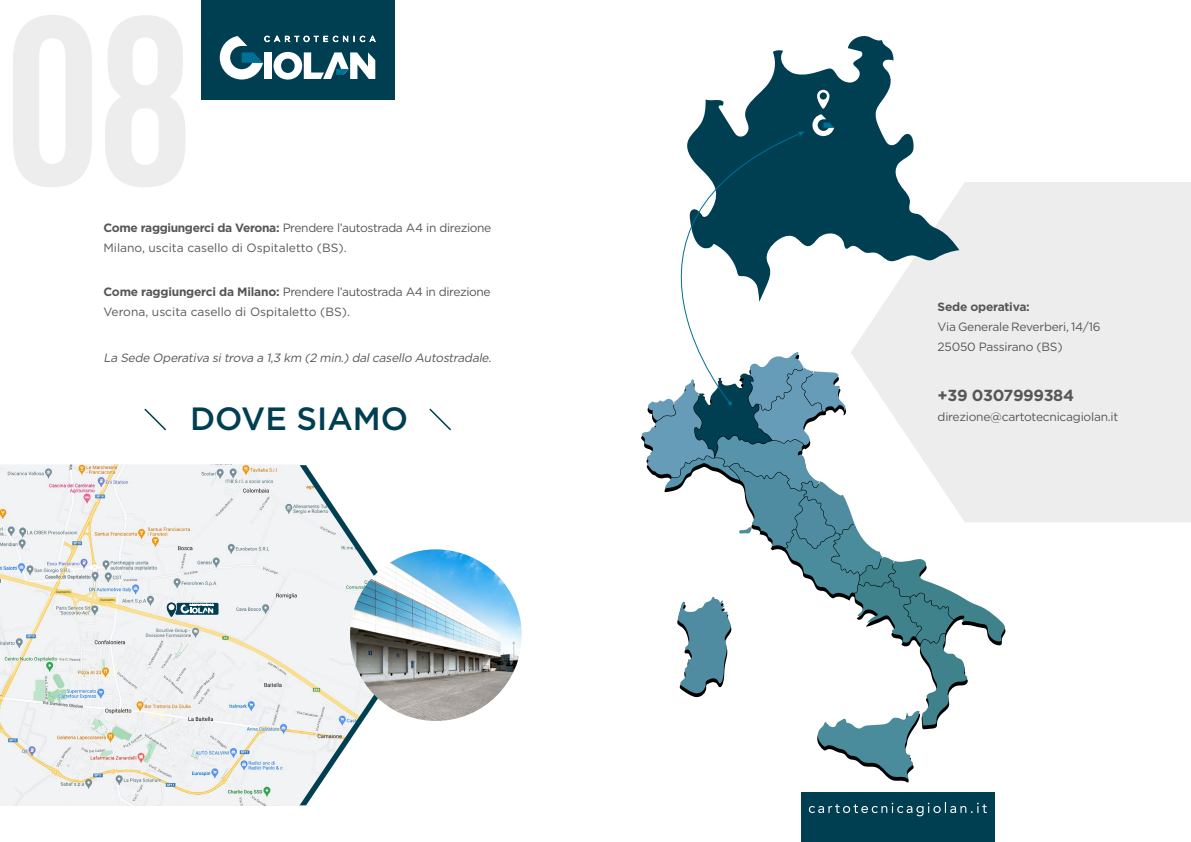
<style>
.page{position:relative;width:1191px;height:842px;background:#fff}
.page>*{position:absolute;margin:0;border:0;box-sizing:border-box;transform-origin:0 0}
.t1{font:500 32.2px "Gotham";color:#003e52}
.t2{font:700 16px "Gotham";letter-spacing:-.025em;color:#575756}
.t3{font:12px/20px "Gotham";letter-spacing:-.02em;color:#575756}
.t4{font:italic 12px "Gotham";color:#575756}
.t5{font:700 12px "Gotham";letter-spacing:-.02em;color:#575756}
.s1{font-weight:700}
</style>
<div class="page">
<div style="left:851px;top:182px;width:340px;height:340px;background:#ededed"></div>
<div style="left:801px;top:793px;width:193px;height:49px;background:#003e52"></div>
<svg style="left:809px;top:802px;width:177px;height:14px"></svg>
<div style="left:201px;top:0;width:193px;height:99px;background:#003e52"></div>
<svg style="left:220px;top:36px;width:155px;height:44px"></svg>
<svg style="left:429px;top:408px;width:22px;height:23px"></svg>
<svg style="left:144px;top:408px;width:22px;height:23px"></svg>
<svg style="left:694px;top:36px;width:265px;height:266px"></svg>
<svg style="left:812px;top:90px;width:22px;height:46px"></svg>
<svg style="left:680px;top:132px;width:121px;height:220px"></svg>
<svg style="left:641px;top:352px;width:364px;height:430px"></svg>
<svg style="left:797px;top:131px;width:8px;height:6px"></svg>
<img style="left:0;top:464px;width:412px;height:342px">
<img style="left:350px;top:549px;width:172px;height:172px;border-radius:86px">
<svg style="left:167px;top:602px;width:51px;height:15px"></svg>
<p class="t3" style="left:103px;top:218px;width:389px"><span class="s1">Come raggiungerci da Verona:</span> Prendere l’autostrada A4 in direzione<br>Milano, uscita casello di Ospitaletto (BS).</p>
<p class="t3" style="left:103px;top:281px;width:389px"><span class="s1">Come raggiungerci da Milano:</span> Prendere l’autostrada A4 in direzione<br>Verona, uscita casello di Ospitaletto (BS).</p>
<p class="t4" style="left:103px;top:350px;width:392px">La Sede Operativa sitrova a 1,3 km (2 min.)dalcasello Autostradale.</p>
<h1 class="t1" style="left:190px;top:398px;width:220px">DOVE SIAMO</h1>
<p class="t5" style="left:937px;top:298px;width:94px">Sede operativa:</p>
<p class="t3" style="left:937px;top:316px;width:164px">Via Generale Reverberi, 14/16<br>25050 Passirano (BS)</p>
<h2 class="t2" style="left:937px;top:385px;width:138px">+39 0307999384</h2>
<p class="t3" style="left:937px;top:406px;width:182px">direzione@cartotecnicagiolan.it</p>
</div>
